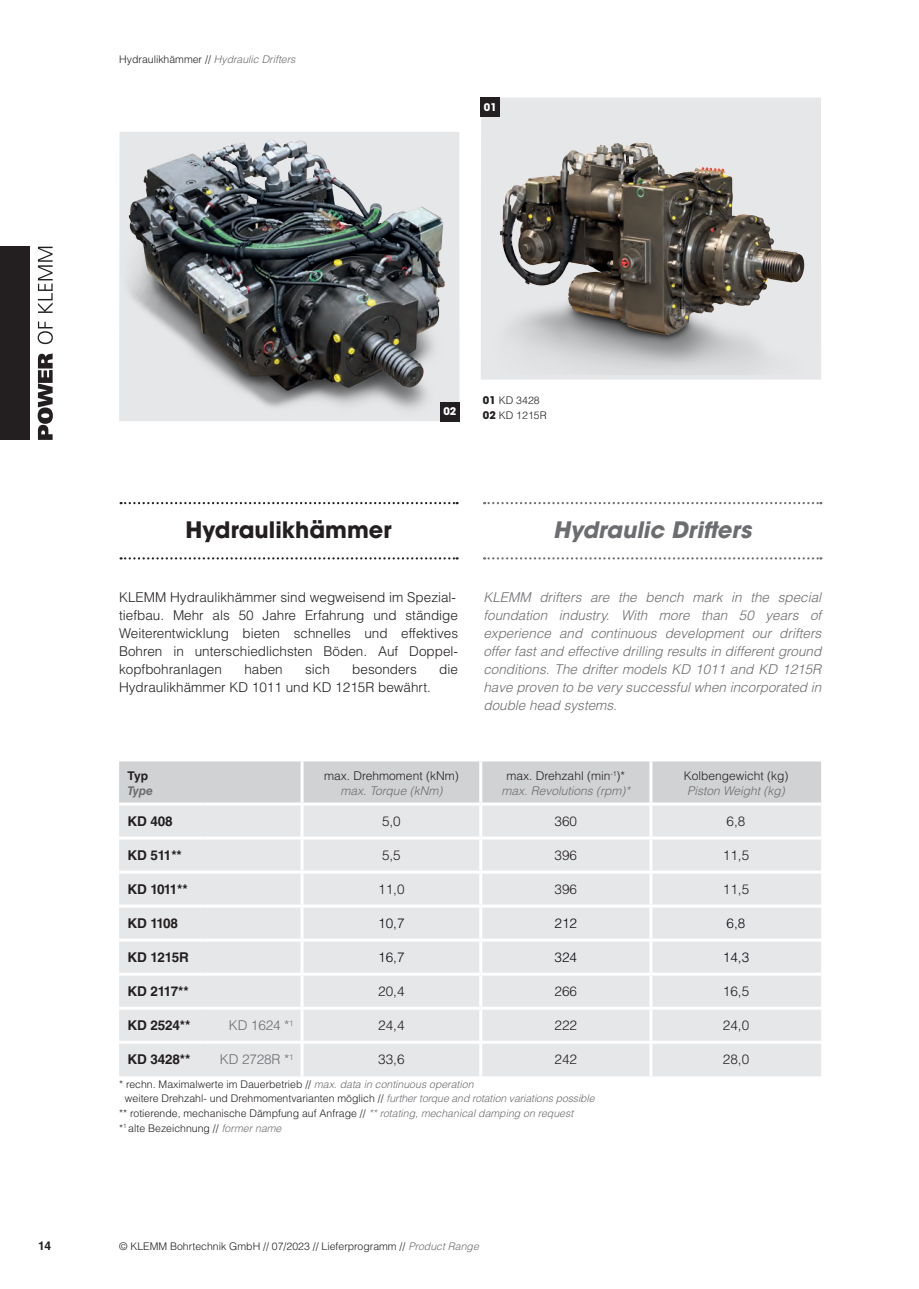
<style>
.page{position:relative;width:919px;height:1289px;background:#fff}
.page>*{position:absolute;margin:0;border:0;box-sizing:border-box;transform-origin:0 0}
.t1{font:italic 700 22.5px "ITC Avant Garde Std";color:#6c6d70}
.t2{font:700 22.5px "ITC Avant Garde Std";color:#231f20}
.t3{font:300 13.5px/18px "Helvetica LT Std";color:#231f20}
.t4{font:italic 300 13.5px/18px "Helvetica LT Std";color:#6c6d70;text-align:justify}
.t5{font:700 13.5px "Helvetica LT Std";letter-spacing:-.01em;color:#231f20}
.t6{font:300 13.5px "Helvetica LT Std";color:#0e0c14}
.t7{font:300 13.5px "Helvetica LT Std";letter-spacing:-.01em;color:#6c6d70}
.t8{font:italic 300 12px/15px "Helvetica LT Std";color:#6c6d70;text-align:center}
.t9{font:300 12px "Helvetica LT Std";color:#231f20}
.t10{font:700 12px "Helvetica LT Std";color:#231f20}
.t11{font:italic 700 12px "Helvetica LT Std";color:#6c6d70}
.t12{font:300 10.5px/15px "Helvetica LT Std";color:#231f20}
.t13{font:700 10.5px "ITC Avant Garde Std";color:#fff}
.s1{font-style:italic;color:#6c6d70}
.s2{font-family:"ITC Avant Garde Std";font-weight:700}
.s3{font-style:normal;color:#231f20}
</style>
<div class="page">
<div style="left:0;top:247px;width:30px;height:193px;background:#231f20"></div>
<svg style="left:38px;top:353px;width:15px;height:87px"></svg>
<svg style="left:38px;top:321px;width:15px;height:23px"></svg>
<svg style="left:38px;top:247px;width:15px;height:66px"></svg>
<svg style="left:121px;top:502px;width:336px;height:2px"></svg>
<svg style="left:484px;top:502px;width:337px;height:2px"></svg>
<svg style="left:121px;top:557px;width:336px;height:2px"></svg>
<svg style="left:484px;top:557px;width:337px;height:2px"></svg>
<div style="left:119px;top:761px;width:702px;height:41px;background:#d1d2d4"></div>
<div style="left:119px;top:805px;width:702px;height:271px;background:#e6e7e9"></div>
<hr style="left:300px;top:761px;width:3px;height:41px;background:#fff">
<hr style="left:479px;top:761px;width:3px;height:41px;background:#fff">
<hr style="left:649px;top:761px;width:3px;height:41px;background:#fff">
<hr style="left:300px;top:805px;width:3px;height:31px;background:#fff">
<hr style="left:479px;top:805px;width:3px;height:31px;background:#fff">
<hr style="left:649px;top:805px;width:3px;height:31px;background:#fff">
<hr style="left:119px;top:836px;width:85px;height:3px;background:#fff">
<hr style="left:204px;top:836px;width:98px;height:3px;background:#fff">
<hr style="left:302px;top:836px;width:178px;height:3px;background:#fff">
<hr style="left:300px;top:839px;width:3px;height:31px;background:#fff">
<hr style="left:480px;top:836px;width:171px;height:3px;background:#fff">
<hr style="left:479px;top:839px;width:3px;height:31px;background:#fff">
<hr style="left:651px;top:836px;width:170px;height:3px;background:#fff">
<hr style="left:649px;top:839px;width:3px;height:31px;background:#fff">
<hr style="left:119px;top:870px;width:85px;height:3px;background:#fff">
<hr style="left:204px;top:870px;width:98px;height:3px;background:#fff">
<hr style="left:302px;top:870px;width:178px;height:3px;background:#fff">
<hr style="left:300px;top:873px;width:3px;height:31px;background:#fff">
<hr style="left:480px;top:870px;width:171px;height:3px;background:#fff">
<hr style="left:479px;top:873px;width:3px;height:31px;background:#fff">
<hr style="left:651px;top:870px;width:170px;height:3px;background:#fff">
<hr style="left:649px;top:873px;width:3px;height:31px;background:#fff">
<hr style="left:119px;top:904px;width:85px;height:3px;background:#fff">
<hr style="left:204px;top:904px;width:98px;height:3px;background:#fff">
<hr style="left:302px;top:904px;width:178px;height:3px;background:#fff">
<hr style="left:300px;top:907px;width:3px;height:31px;background:#fff">
<hr style="left:480px;top:904px;width:171px;height:3px;background:#fff">
<hr style="left:479px;top:907px;width:3px;height:31px;background:#fff">
<hr style="left:651px;top:904px;width:170px;height:3px;background:#fff">
<hr style="left:649px;top:907px;width:3px;height:31px;background:#fff">
<hr style="left:119px;top:938px;width:85px;height:3px;background:#fff">
<hr style="left:204px;top:938px;width:98px;height:3px;background:#fff">
<hr style="left:302px;top:938px;width:178px;height:3px;background:#fff">
<hr style="left:300px;top:941px;width:3px;height:31px;background:#fff">
<hr style="left:480px;top:938px;width:171px;height:3px;background:#fff">
<hr style="left:479px;top:941px;width:3px;height:31px;background:#fff">
<hr style="left:651px;top:938px;width:170px;height:3px;background:#fff">
<hr style="left:649px;top:941px;width:3px;height:31px;background:#fff">
<hr style="left:119px;top:972px;width:85px;height:3px;background:#fff">
<hr style="left:204px;top:972px;width:98px;height:3px;background:#fff">
<hr style="left:302px;top:972px;width:178px;height:3px;background:#fff">
<hr style="left:480px;top:972px;width:171px;height:3px;background:#fff">
<hr style="left:479px;top:975px;width:3px;height:31px;background:#fff">
<hr style="left:651px;top:972px;width:170px;height:3px;background:#fff">
<hr style="left:649px;top:975px;width:3px;height:31px;background:#fff">
<hr style="left:119px;top:1006px;width:85px;height:3px;background:#fff">
<hr style="left:204px;top:1006px;width:98px;height:3px;background:#fff">
<hr style="left:302px;top:1006px;width:178px;height:3px;background:#fff">
<hr style="left:480px;top:1006px;width:171px;height:3px;background:#fff">
<hr style="left:479px;top:1009px;width:3px;height:31px;background:#fff">
<hr style="left:651px;top:1006px;width:170px;height:3px;background:#fff">
<hr style="left:649px;top:1009px;width:3px;height:31px;background:#fff">
<hr style="left:119px;top:1040px;width:85px;height:3px;background:#fff">
<hr style="left:204px;top:1040px;width:98px;height:3px;background:#fff">
<hr style="left:302px;top:1040px;width:178px;height:3px;background:#fff">
<hr style="left:300px;top:1043px;width:3px;height:33px;background:#fff">
<hr style="left:480px;top:1040px;width:171px;height:3px;background:#fff">
<hr style="left:479px;top:1043px;width:3px;height:33px;background:#fff">
<hr style="left:651px;top:1040px;width:170px;height:3px;background:#fff">
<hr style="left:649px;top:1043px;width:3px;height:33px;background:#fff">
<hr style="left:300px;top:975px;width:3px;height:31px;background:#fff">
<hr style="left:300px;top:1009px;width:3px;height:31px;background:#fff">
<div style="left:480px;top:98px;width:341px;height:281px;background:#e6e7e9"></div>
<img style="left:499px;top:142px;width:306px;height:231px">
<div style="left:480px;top:98px;width:20px;height:19px;background:#231f20"></div>
<img style="left:119px;top:132px;width:340px;height:288px">
<div style="left:440px;top:402px;width:19px;height:19px;background:#231f20"></div>
<p class="t12" style="left:119px;top:51px;width:178px">Hydraulikhämmer // <span class="s1">Hydraulic Drifters</span></p>
<p class="t13" style="left:484px;top:100px;width:14px">01</p>
<p class="t13" style="left:443px;top:404px;width:14px">02</p>
<p class="t12" style="left:483px;top:392px;width:65px"><span class="s2">01</span> KD 3428<br><span class="s2">02</span> KD 1215R</p>
<h1 class="t2" style="left:185px;top:514px;width:207px">Hydraulikhämmer</h1>
<h1 class="t1" style="left:553px;top:514px;width:200px">Hydraulic Drifters</h1>
<p class="t3" style="left:119px;top:588px;width:340px">KLEMM Hydraulikhämmer sind wegweisend im Spezial&shy;tiefbau. Mehr als 50 Jahre Erfahrung und ständige Weiterentwicklung bieten schnelles und effektives Bohren in unterschiedlichsten Böden. Auf Doppel&shy;kopfbohranlagen</p>
<p class="t3" style="left:244px;top:660px;width:40px">haben</p>
<p class="t3" style="left:305px;top:660px;width:26px">sich</p>
<p class="t3" style="left:352px;top:660px;width:66px">besonders</p>
<p class="t3" style="left:439px;top:660px;width:20px">die</p>
<p class="t3" style="left:119px;top:678px;width:313px">Hydraulikhämmer KD 1011 und KD 1215R bewährt.</p>
<p class="t4" style="left:483px;top:588px;width:339px">KLEMM drifters are the bench mark in the special foundation industry. With more than 50 years of experience and continuous development our drifters offer fast and effective drilling results in different ground conditions. The drifter models KD 1011 and KD 1215R have proven to be very successful when incorporated in double head systems.</p>
<p class="t10" style="left:128px;top:768px;width:22px">Typ</p>
<p class="t11" style="left:128px;top:783px;width:27px">Type</p>
<p class="t9" style="left:324px;top:767px;width:136px">max. Drehmoment (kNm)</p>
<p class="t8" style="left:340px;top:782px;width:103px">max. Torque (kNm)</p>
<p class="t8" style="left:501px;top:767px;width:130px"><span class="s3">max. Drehzahl (min</span><sup>-1</sup><span class="s3">)* </span>max. Revolutions (rpm)*</p>
<p class="t9" style="left:683px;top:767px;width:106px">Kolbengewicht (kg)</p>
<p class="t8" style="left:687px;top:782px;width:99px">Piston Weight (kg)</p>
<p class="t5" style="left:128px;top:812px;width:47px">KD 408</p>
<p class="t3" style="left:382px;top:812px;width:20px">5,0</p>
<p class="t3" style="left:554px;top:812px;width:24px">360</p>
<p class="t3" style="left:726px;top:812px;width:20px">6,8</p>
<p class="t5" style="left:128px;top:847px;width:56px">KD 511**</p>
<p class="t3" style="left:382px;top:846px;width:20px">5,5</p>
<p class="t3" style="left:554px;top:846px;width:24px">396</p>
<p class="t3" style="left:722px;top:846px;width:28px">11,5</p>
<p class="t5" style="left:128px;top:881px;width:61px">KD 1011**</p>
<p class="t3" style="left:378px;top:880px;width:28px">11,0</p>
<p class="t3" style="left:554px;top:880px;width:24px">396</p>
<p class="t3" style="left:722px;top:880px;width:28px">11,5</p>
<p class="t5" style="left:128px;top:915px;width:52px">KD 1108</p>
<p class="t6" style="left:378px;top:914px;width:28px">10,7</p>
<p class="t6" style="left:554px;top:914px;width:24px">212</p>
<p class="t6" style="left:726px;top:914px;width:20px">6,8</p>
<p class="t5" style="left:128px;top:949px;width:63px">KD 1215R</p>
<p class="t6" style="left:378px;top:948px;width:28px">16,7</p>
<p class="t6" style="left:554px;top:948px;width:24px">324</p>
<p class="t6" style="left:722px;top:948px;width:28px">14,3</p>
<p class="t5" style="left:128px;top:983px;width:62px">KD 2117**</p>
<p class="t3" style="left:378px;top:982px;width:28px">20,4</p>
<p class="t3" style="left:554px;top:982px;width:24px">266</p>
<p class="t3" style="left:722px;top:982px;width:28px">16,5</p>
<p class="t5" style="left:128px;top:1017px;width:64px">KD 2524**</p>
<p class="t7" style="left:229px;top:1016px;width:66px">KD 1624 *<sup>1</sup></p>
<p class="t3" style="left:378px;top:1016px;width:28px">24,4</p>
<p class="t3" style="left:554px;top:1016px;width:24px">222</p>
<p class="t3" style="left:722px;top:1016px;width:28px">24,0</p>
<p class="t5" style="left:128px;top:1051px;width:64px">KD 3428**</p>
<p class="t7" style="left:220px;top:1050px;width:75px">KD 2728R *<sup>1</sup></p>
<p class="t3" style="left:378px;top:1050px;width:28px">33,6</p>
<p class="t3" style="left:554px;top:1050px;width:24px">242</p>
<p class="t3" style="left:722px;top:1050px;width:28px">28,0</p>
<p class="t12" style="left:125px;top:1077px;width:471px;line-height:13.5px;text-indent:-6px">* rechn. Maximalwerte im Dauerbetrieb // <span class="s1">max. data in continuous operation<br></span>weitere Drehzahl- und Drehmomentvarianten möglich // <span class="s1">further torque and rotation variations possible</span></p>
<p class="t12" style="left:119px;top:1105px;width:455px">** rotierende, mechanische Dämpfung auf Anfrage // <span class="s1">** rotating, mechanical damping on request </span>*<sup>1</sup> alte Bezeichnung // <span class="s1">former name</span></p>
<p class="t10" style="left:38px;top:1238px;width:14px">14</p>
<p class="t12" style="left:119px;top:1238px;width:361px">© KLEMM Bohrtechnik GmbH // 07/2023 // Lieferprogramm // <span class="s1">Product Range</span></p>
</div>
